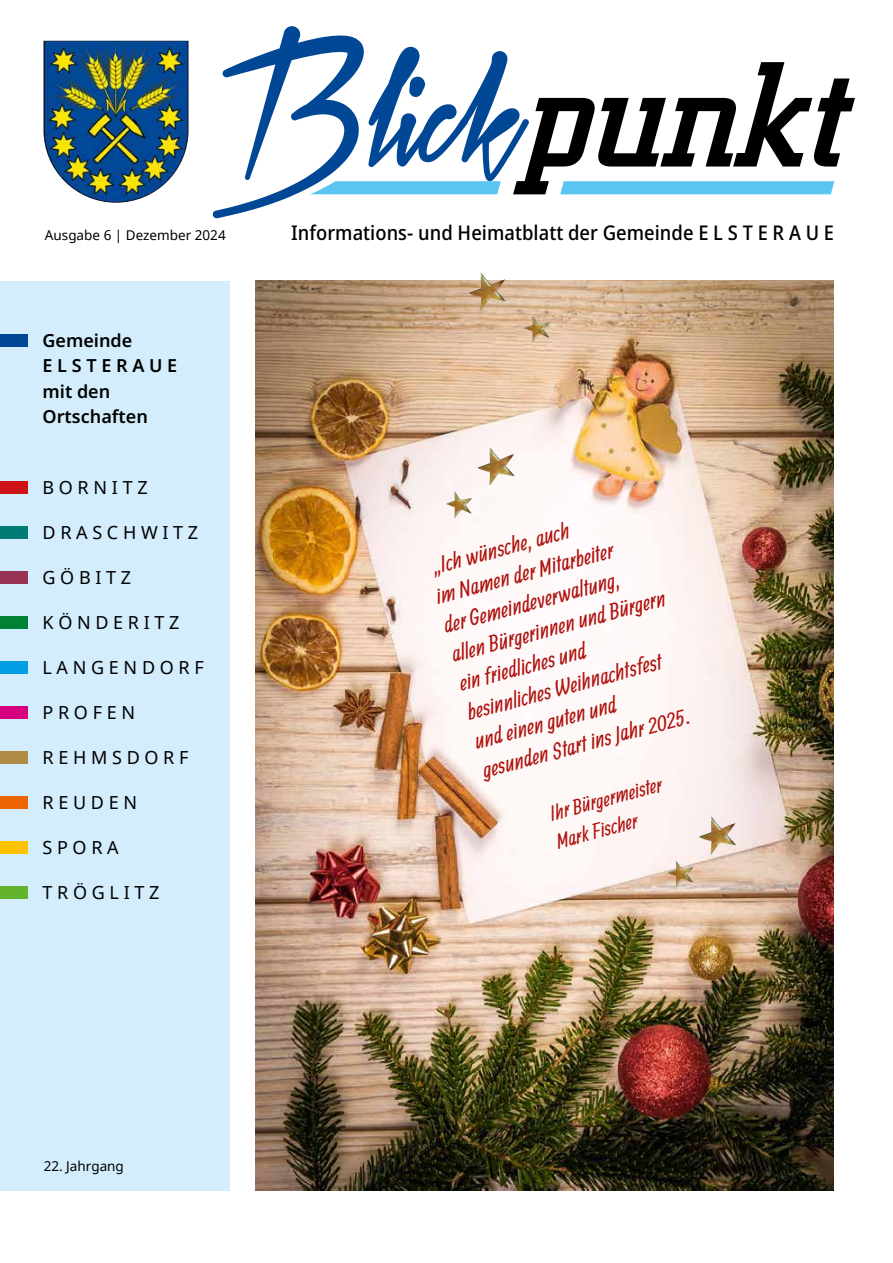
<style>
.page{position:relative;width:893px;height:1263px;background:#fff}
.page>*{position:absolute;margin:0;border:0;box-sizing:border-box;transform-origin:0 0}
.t1{font:114px "Xtreem Fat Demo";color:#004895}
.t2{font:22.5px/30px "Allan";color:#ae130f}
.t3{font:21px/28.5px "Allan";color:#ae130f}
.t4{font:500 semi-condensed 20.25px "Noto Sans";color:#000}
.t5{font:18px "Noto Sans";color:#000}
.t6{font:600 18px/25.5px "Noto Sans";color:#000}
.t7{font:13.5px "Noto Sans";color:#000}
.s1{font-family:"Square Slabserif 711 BT";font-weight:500;font-style:italic;font-size:150.45px;color:#000}
</style>
<div class="page">
<div style="left:0;top:281px;width:230px;height:910px;background:#d4edfc"></div>
<img style="left:44px;top:41px;width:144px;height:162px">
<svg style="left:560px;top:181px;width:274px;height:13px"></svg>
<svg style="left:311px;top:181px;width:190px;height:13px"></svg>
<div style="left:0;top:335px;width:27px;height:12px;background:#004895"></div>
<div style="left:0;top:526px;width:27px;height:12px;background:#007c75"></div>
<div style="left:0;top:481px;width:27px;height:12px;background:#cd1316"></div>
<div style="left:0;top:571px;width:27px;height:12px;background:#935"></div>
<div style="left:0;top:616px;width:27px;height:12px;background:#008136"></div>
<div style="left:0;top:661px;width:27px;height:12px;background:#009ee3"></div>
<div style="left:0;top:706px;width:27px;height:12px;background:#d6007e"></div>
<div style="left:0;top:751px;width:27px;height:12px;background:#b08b45"></div>
<div style="left:0;top:796px;width:27px;height:12px;background:#ec6502"></div>
<div style="left:0;top:841px;width:27px;height:12px;background:#fdc300"></div>
<div style="left:0;top:886px;width:27px;height:12px;background:#64b32c"></div>
<img style="left:255px;top:281px;width:578px;height:909px">
<img style="left:478px;top:447px;width:36px;height:39px">
<img style="left:446px;top:491px;width:26px;height:27px">
<img style="left:469px;top:273px;width:36px;height:38px">
<img style="left:524px;top:316px;width:26px;height:26px">
<img style="left:699px;top:816px;width:37px;height:39px">
<img style="left:667px;top:860px;width:26px;height:27px">
<h1 class="t1" style="left:214px;top:56px;width:675px">Blick<span class="s1">punkt</span></h1>
<p class="t4" style="left:291px;top:219px;width:544px">Informations- und Heimatblatt der Gemeinde E L S T E R A U E</p>
<p class="t7" style="left:45px;top:226px;width:182px">Ausgabe 6 | Dezember 2024</p>
<p class="t6" style="left:43px;top:328px;width:136px">Gemeinde<br>E L S T E R A U E mit den<br>Ortschaften</p>
<p class="t5" style="left:43px;top:475px;width:107px">B O R N I T Z</p>
<p class="t5" style="left:43px;top:520px;width:157px">D R A S C H W I T Z</p>
<p class="t5" style="left:43px;top:565px;width:90px">G Ö B I T Z</p>
<p class="t5" style="left:43px;top:610px;width:139px">K Ö N D E R I T Z</p>
<p class="t5" style="left:43px;top:655px;width:163px">L A N G E N D O R F</p>
<p class="t5" style="left:43px;top:700px;width:94px">P R O F E N</p>
<p class="t5" style="left:43px;top:745px;width:147px">R E H M S D O R F</p>
<p class="t5" style="left:43px;top:790px;width:96px">R E U D E N</p>
<p class="t5" style="left:43px;top:835px;width:78px">S P O R A</p>
<p class="t5" style="left:43px;top:880px;width:118px">T R Ö G L I T Z</p>
<p class="t7" style="left:44px;top:1156px;width:82px">22. Jahrgang</p>
<p class="t2" style="left:425px;top:553px;width:222px;rotate:-15deg">„Ich wünsche, auch<br>im Namen der Mitarbeiter<br>der Gemeindeverwaltung, allen Bürgerinnen und Bürgern ein friedliches und besinnliches Weihnachtsfest und einen guten und<br>gesunden Start ins Jahr 2025.</p>
<p class="t3" style="left:546px;top:800px;width:118px;rotate:-15deg">Ihr Bürgermeister<br>Mark Fischer</p>
</div>
